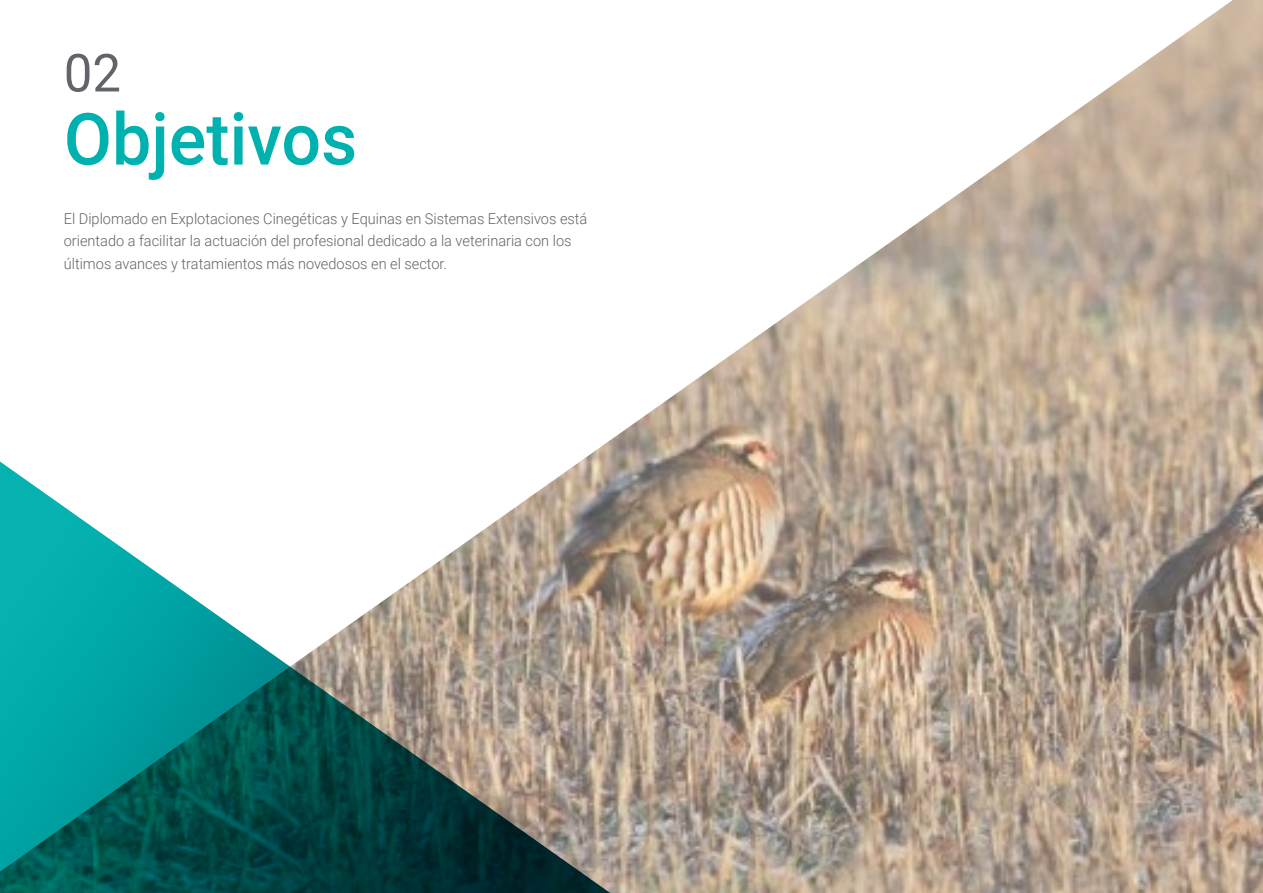
<style>
.page{position:relative;width:1263px;height:893px;background:#fff}
.page>*{position:absolute;margin:0;border:0;box-sizing:border-box;transform-origin:0 0}
.t1{font:500 72px "Roboto";color:#00b2af}
.t2{font:52.5px "Roboto";color:#61646a}
.t3{font:300 15px/22.5px "Roboto";color:#61646a}
</style>
<div class="page">
<img style="left:602px;top:0;width:661px;height:893px">
<svg style="left:0;top:446px;width:640px;height:447px"></svg>
<h2 class="t2" style="left:64px;top:36px;width:59px">02</h2>
<h1 class="t1" style="left:64px;top:89px;width:295px">Objetivos</h1>
<p class="t3" style="left:64px;top:207px;width:525px">El Diplomado en Explotaciones Cinegéticas y Equinas en Sistemas Extensivos está orientado a facilitar la actuación del profesional dedicado a la veterinaria con los últimos avances y tratamientos más novedosos en el sector.</p>
</div>
